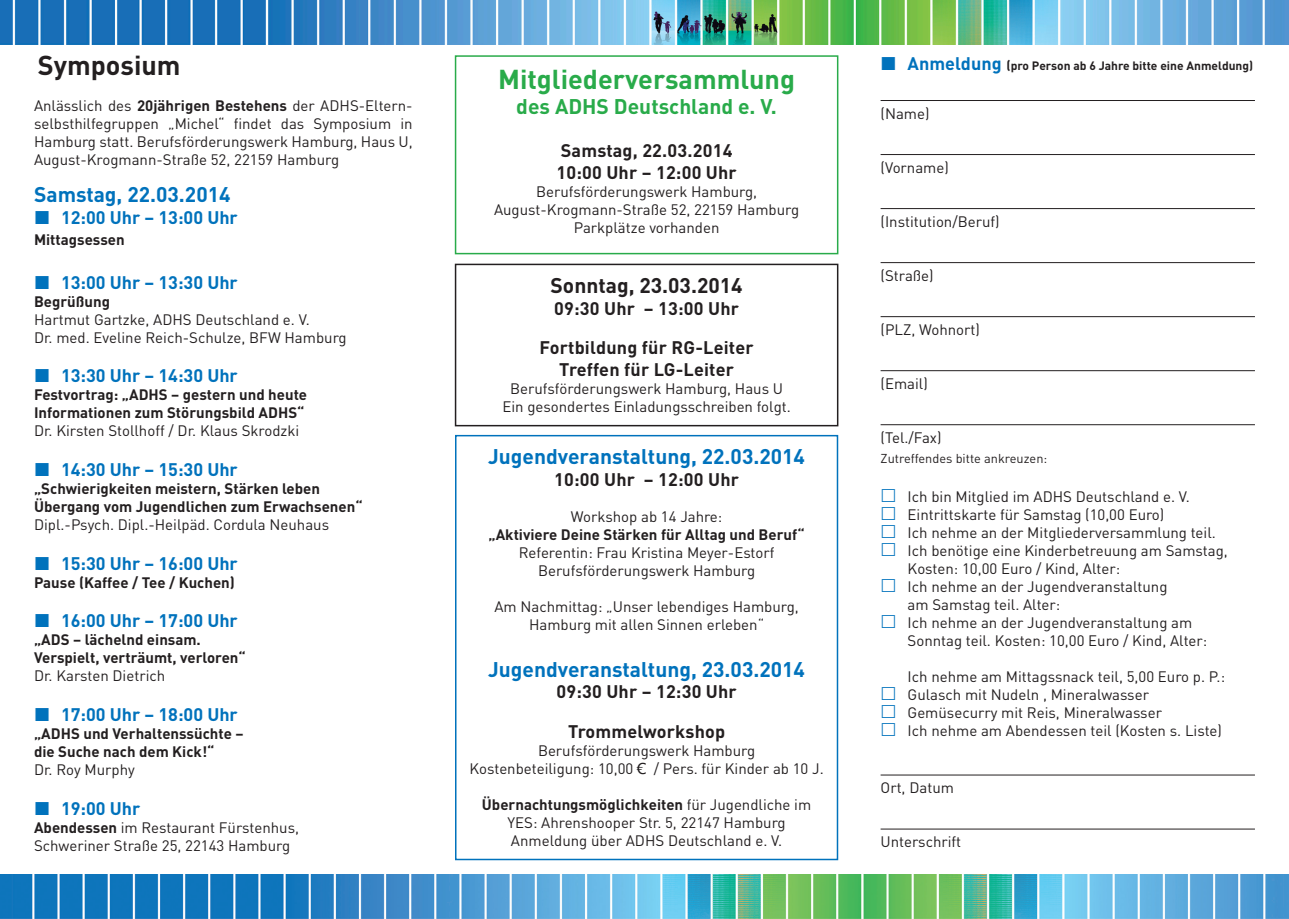
<style>
.page{position:relative;width:1289px;height:919px;background:#fff}
.page>*{position:absolute;margin:0;border:0;box-sizing:border-box;transform-origin:0 0}
.t1{font:700 27px "DIN";color:#29ab4a}
.t2{font:700 27px "DIN";color:#231f20}
.t3{font:700 21px "DIN";color:#0072bc}
.t4{font:700 21px "DIN";color:#29ab4a}
.t5{font:700 21px "DIN";color:#231f20}
.t6{font:700 18px/39.6px "DIN";letter-spacing:.01em;color:#231f20;text-align:center}
.t7{font:700 18px "DIN";color:#0072bc}
.t8{font:15px/18px "DIN";color:#231f20;text-align:center}
.t9{font:700 15px/18px "DIN";color:#231f20}
.t10{font:12.75px "DIN";color:#231f20}
.t11{font:700 12px "DIN";color:#231f20}
.s1{font-weight:700}
.s2{font-family:"Verdana"}
.s3{font-size:18px;color:#0072bc}
.s4{font-size:12.75px}
</style>
<div class="page">
<hr style="left:880px;top:100px;width:374px;height:1px;background:#231f20">
<hr style="left:880px;top:154px;width:374px;height:1px;background:#231f20">
<hr style="left:880px;top:208px;width:374px;height:1px;background:#231f20">
<hr style="left:880px;top:262px;width:374px;height:1px;background:#231f20">
<hr style="left:880px;top:316px;width:374px;height:1px;background:#231f20">
<hr style="left:880px;top:370px;width:374px;height:1px;background:#231f20">
<hr style="left:880px;top:424px;width:374px;height:1px;background:#231f20">
<hr style="left:880px;top:774px;width:374px;height:1px;background:#231f20">
<hr style="left:880px;top:828px;width:374px;height:1px;background:#231f20">
<div style="left:455px;top:435px;width:383px;height:425px;border:2px solid #0072bc"></div>
<div style="left:455px;top:264px;width:383px;height:162px;border:2px solid #231f20"></div>
<div style="left:455px;top:55px;width:383px;height:199px;border:2px solid #29ab4a"></div>
<img style="left:0;top:0;width:1288px;height:45px">
<img style="left:0;top:874px;width:1288px;height:44px">
<h1 class="t2" style="left:38px;top:47px;width:144px">Symposium</h1>
<p class="t8" style="left:34px;top:96px;width:380px;text-align:justify">Anlässlich des <span class="s1">20jährigen Bestehens</span> der ADHS-Eltern&shy;selbsthilfegruppen „Michel“ findet das Symposium in Hamburg statt. Berufsförderungswerk Hamburg, Haus U, August-Krogmann-Straße 52, 22159 Hamburg</p>
<h2 class="t3" style="left:34px;top:181px;width:198px">Samstag, 22.03.2014</h2>
<p class="t7" style="left:61px;top:205px;width:178px">12:00 Uhr – 13:00 Uhr</p>
<p class="t9" style="left:34px;top:230px;width:92px">Mittagsessen</p>
<p class="t7" style="left:61px;top:270px;width:178px">13:00 Uhr – 13:30 Uhr</p>
<p class="t9" style="left:34px;top:291px;width:77px">Begrüßung</p>
<p class="t8" style="left:34px;top:310px;width:314px;text-align:left">Hartmut Gartzke, ADHS Deutschland e. V.<br>Dr. med. Eveline Reich-Schulze, BFW Hamburg</p>
<p class="t7" style="left:61px;top:364px;width:178px">13:30 Uhr – 14:30 Uhr</p>
<p class="t9" style="left:34px;top:385px;width:274px">Festvortrag: „ADHS – gestern und heute<br>Informationen zum Störungsbild ADHS“</p>
<p class="t8" style="left:34px;top:421px;width:267px">Dr. Kirsten Stollhoff / Dr. Klaus Skrodzki</p>
<p class="t7" style="left:61px;top:457px;width:178px">14:30 Uhr – 15:30 Uhr</p>
<p class="t9" style="left:34px;top:479px;width:330px">„Schwierigkeiten meistern, Stärken leben<br>Übergang vom Jugendlichen zum Erwachsenen“</p>
<p class="t8" style="left:34px;top:515px;width:296px">Dipl.-Psych. Dipl.-Heilpäd. Cordula Neuhaus</p>
<p class="t7" style="left:61px;top:551px;width:178px">15:30 Uhr – 16:00 Uhr</p>
<p class="t9" style="left:34px;top:572px;width:202px">Pause (Kaffee / Tee / Kuchen)</p>
<p class="t7" style="left:61px;top:609px;width:178px">16:00 Uhr – 17:00 Uhr</p>
<p class="t9" style="left:34px;top:630px;width:213px">„ADS – lächelnd einsam.<br>Verspielt, verträumt, verloren“</p>
<p class="t8" style="left:34px;top:666px;width:133px">Dr. Karsten Dietrich</p>
<p class="t7" style="left:61px;top:702px;width:178px">17:00 Uhr – 18:00 Uhr</p>
<p class="t9" style="left:34px;top:723px;width:211px">„ADHS und Verhaltenssüchte – die Suche nach dem Kick!“</p>
<p class="t8" style="left:34px;top:760px;width:102px">Dr. Roy Murphy</p>
<p class="t7" style="left:61px;top:796px;width:81px">19:00 Uhr</p>
<p class="t8" style="left:34px;top:817px;width:266px;text-align:left"><span class="s1">Abendessen</span> im Restaurant Fürstenhus,<br>Schweriner Straße 25, 22143 Hamburg</p>
<h1 class="t1" style="left:498px;top:61px;width:298px">Mitgliederversammlung</h1>
<h2 class="t4" style="left:516px;top:93px;width:262px">des ADHS Deutschland e. V.</h2>
<p class="t6" style="left:556px;top:139px;width:182px;line-height:21.6px;text-align:left">Samstag, 22.03.2014<br>10:00 Uhr – 12:00 Uhr</p>
<p class="t8" style="left:494px;top:182px;width:306px">Berufsförderungswerk Hamburg,<br>August-Krogmann-Straße 52, 22159 Hamburg<br>Parkplätze vorhanden</p>
<h2 class="t5" style="left:550px;top:271px;width:194px">Sonntag, 23.03.2014</h2>
<p class="t6" style="left:539px;top:287px;width:215px">09:30 Uhr – 13:00 Uhr<br>Fortbildung für RG-Leiter</p>
<p class="t6" style="left:559px;top:348px;width:176px">Treffen für LG-Leiter</p>
<p class="t8" style="left:502px;top:379px;width:290px">Berufsförderungswerk Hamburg, Haus U<br>Ein gesondertes Einladungsschreiben folgt.</p>
<h2 class="t3" style="left:488px;top:443px;width:318px">Jugendveranstaltung, 22.03.2014</h2>
<p class="t6" style="left:554px;top:458px;width:186px">10:00 Uhr – 12:00 Uhr</p>
<p class="t8" style="left:571px;top:507px;width:153px">Workshop ab 14 Jahre:</p>
<p class="t9" style="left:488px;top:524px;width:318px">„Aktiviere Deine Stärken für Alltag und Beruf“</p>
<p class="t8" style="left:519px;top:543px;width:257px">Referentin: Frau Kristina Meyer-Estorf<br>Berufsförderungswerk Hamburg</p>
<p class="t8" style="left:494px;top:597px;width:306px">Am Nachmittag: „Unser lebendiges Hamburg,<br>Hamburg mit allen Sinnen erleben“</p>
<h2 class="t3" style="left:488px;top:655px;width:318px">Jugendveranstaltung, 23.03.2014</h2>
<p class="t6" style="left:556px;top:671px;width:182px">09:30 Uhr – 12:30 Uhr</p>
<p class="t6" style="left:568px;top:710px;width:159px">Trommelworkshop</p>
<p class="t8" style="left:469px;top:741px;width:356px">Berufsförderungswerk Hamburg<br>Kostenbeteiligung: 10,00 <span class="s2">€</span> / Pers. für Kinder ab 10 J.</p>
<p class="t8" style="left:482px;top:795px;width:331px"><span class="s1">Übernachtungsmöglichkeiten</span> für Jugendliche im<br>YES: Ahrenshooper Str. 5, 22147 Hamburg<br>Anmeldung über ADHS Deutschland e. V.</p>
<p class="t11" style="left:907px;top:58px;width:347px"><span class="s3">Anmeldung</span> <span class="s4">(</span>pro Person ab 6 Jahre bitte eine Anmeldung)</p>
<p class="t8" style="left:880px;top:104px;width:50px">(Name)</p>
<p class="t8" style="left:880px;top:158px;width:70px">(Vorname)</p>
<p class="t8" style="left:880px;top:212px;width:120px">(Institution/Beruf)</p>
<p class="t8" style="left:880px;top:266px;width:55px">(Straße)</p>
<p class="t8" style="left:880px;top:320px;width:101px">(PLZ, Wohnort)</p>
<p class="t8" style="left:880px;top:374px;width:49px">(Email)</p>
<p class="t8" style="left:880px;top:428px;width:62px">(Tel./Fax)</p>
<p class="t10" style="left:880px;top:451px;width:168px">Zutreffendes bitte ankreuzen:</p>
<p class="t8" style="left:907px;top:487px;width:322px;text-align:left">Ich bin Mitglied im ADHS Deutschland e. V.<br>Eintrittskarte für Samstag (10,00 Euro)<br>Ich nehme an der Mitgliederversammlung teil.<br>Ich benötige eine Kinderbetreuung am Samstag, Kosten: 10,00 Euro / Kind, Alter:<br>Ich nehme an der Jugendveranstaltung<br>am Samstag teil. Alter:<br>Ich nehme an der Jugendveranstaltung am Sonntag teil. Kosten: 10,00 Euro / Kind, Alter:</p>
<p class="t8" style="left:907px;top:667px;width:319px;text-align:left">Ich nehme am Mittagssnack teil, 5,00 Euro p. P.:<br>Gulasch mit Nudeln , Mineralwasser Gemüsecurry mit Reis, Mineralwasser<br>Ich nehme am Abendessen teil (Kosten s. Liste)</p>
<p class="t8" style="left:880px;top:778px;width:75px">Ort, Datum</p>
<p class="t8" style="left:880px;top:832px;width:82px">Unterschrift</p>
</div>
